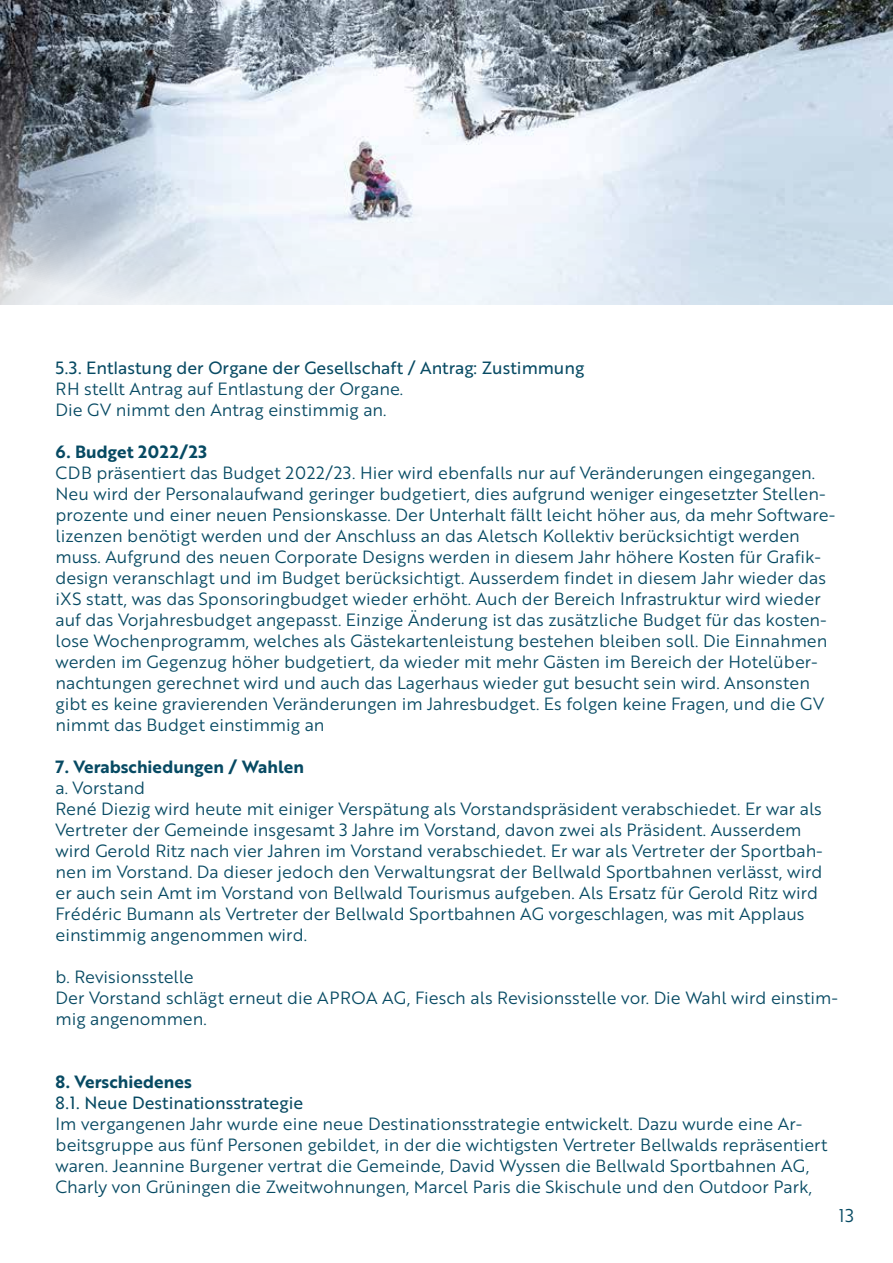
<style>
.page{position:relative;width:893px;height:1263px;background:#fff}
.page>*{position:absolute;margin:0;border:0;box-sizing:border-box;transform-origin:0 0}
.t1{font:18px "Brother 1816 Book";color:#074a63}
.t2{font:17.25px/21px "Brother 1816 Book";color:#074a63}
.t3{font:17.25px "Brother 1816 Regular";color:#074a63}
.t4{font:17.25px "Brother 1816 Bold";color:#074a63}
.t5{font:17.25px "Brother 1816 Bold";letter-spacing:.035em;color:#074a63}
</style>
<div class="page">
<img style="left:0;top:0;width:893px;height:305px">
<p class="t3" style="left:56px;top:355px;width:530px">5.3. Entlastung der Organe der Gesellschaft / Antrag: Zustimmung</p>
<p class="t2" style="left:56px;top:377px;width:349px">RH stellt Antrag auf Entlastung der Organe.<br>Die GV nimmt den Antrag einstimmig an.</p>
<p class="t5" style="left:56px;top:438px;width:153px">6. Budget 2022/23</p>
<p class="t2" style="left:56px;top:461px;width:781px">CDB präsentiert das Budget 2022/23. Hier wird ebenfalls nur auf Veränderungen eingegangen.<br>Neu wird der Personalaufwand geringer budgetiert, dies aufgrund weniger eingesetzter Stellen&shy;prozente und einer neuen Pensionskasse. Der Unterhalt fällt leicht höher aus, da mehr Software&shy;lizenzen benötigt werden und der Anschluss an das Aletsch Kollektiv berücksichtigt werden muss. Aufgrund des neuen Corporate Designs werden in diesem Jahr höhere Kosten für Grafik&shy;design veranschlagt und im Budget berücksichtigt. Ausserdem findet in diesem Jahr wieder das iXS statt, was das Sponsoringbudget wieder erhöht. Auch der Bereich Infrastruktur wird wieder auf das Vorjahresbudget angepasst. Einzige Änderung ist das zusätzliche Budget für das kosten&shy;lose Wochenprogramm, welches als Gästekartenleistung bestehen bleiben soll. Die Einnahmen werden im Gegenzug höher budgetiert, da wieder mit mehr Gästen im Bereich der Hotelüber&shy;nachtungen gerechnet wird und auch das Lagerhaus wieder gut besucht sein wird. Ansonsten gibt es keine gravierenden Veränderungen im Jahresbudget. Es folgen keine Fragen, und die GV nimmt das Budget einstimmig an</p>
<p class="t4" style="left:56px;top:753px;width:250px">7. Verabschiedungen / Wahlen</p>
<p class="t2" style="left:56px;top:776px;width:769px">a. Vorstand<br>René Diezig wird heute mit einiger Verspätung als Vorstandspräsident verabschiedet. Er war als Vertreter der Gemeinde insgesamt 3 Jahre im Vorstand, davon zwei als Präsident. Ausserdem wird Gerold Ritz nach vier Jahren im Vorstand verabschiedet. Er war als Vertreter der Sportbah&shy;nen im Vorstand. Da dieser jedoch den Verwaltungsrat der Bellwald Sportbahnen verlässt, wird er auch sein Amt im Vorstand von Bellwald Tourismus aufgeben. Als Ersatz für Gerold Ritz wird Frédéric Bumann als Vertreter der Bellwald Sportbahnen AG vorgeschlagen, was mit Applaus einstimmig angenommen wird.</p>
<p class="t2" style="left:56px;top:966px;width:784px">b. Revisionsstelle<br>Der Vorstand schlägt erneut die APROA AG, Fiesch als Revisionsstelle vor. Die Wahl wird einstim&shy;mig angenommen.</p>
<p class="t4" style="left:56px;top:1069px;width:138px">8. Verschiedenes</p>
<p class="t3" style="left:56px;top:1090px;width:249px">8.1. Neue Destinationsstrategie</p>
<p class="t2" style="left:56px;top:1113px;width:774px">Im vergangenen Jahr wurde eine neue Destinationsstrategie entwickelt. Dazu wurde eine Ar&shy;beitsgruppe aus fünf Personen gebildet, in der die wichtigsten Vertreter Bellwalds repräsentiert waren. Jeannine Burgener vertrat die Gemeinde, David Wyssen die Bellwald Sportbahnen AG, Charly von Grüningen die Zweitwohnungen, Marcel Paris die Skischule und den Outdoor Park,</p>
<p class="t1" style="left:839px;top:1202px;width:17px">13</p>
</div>
